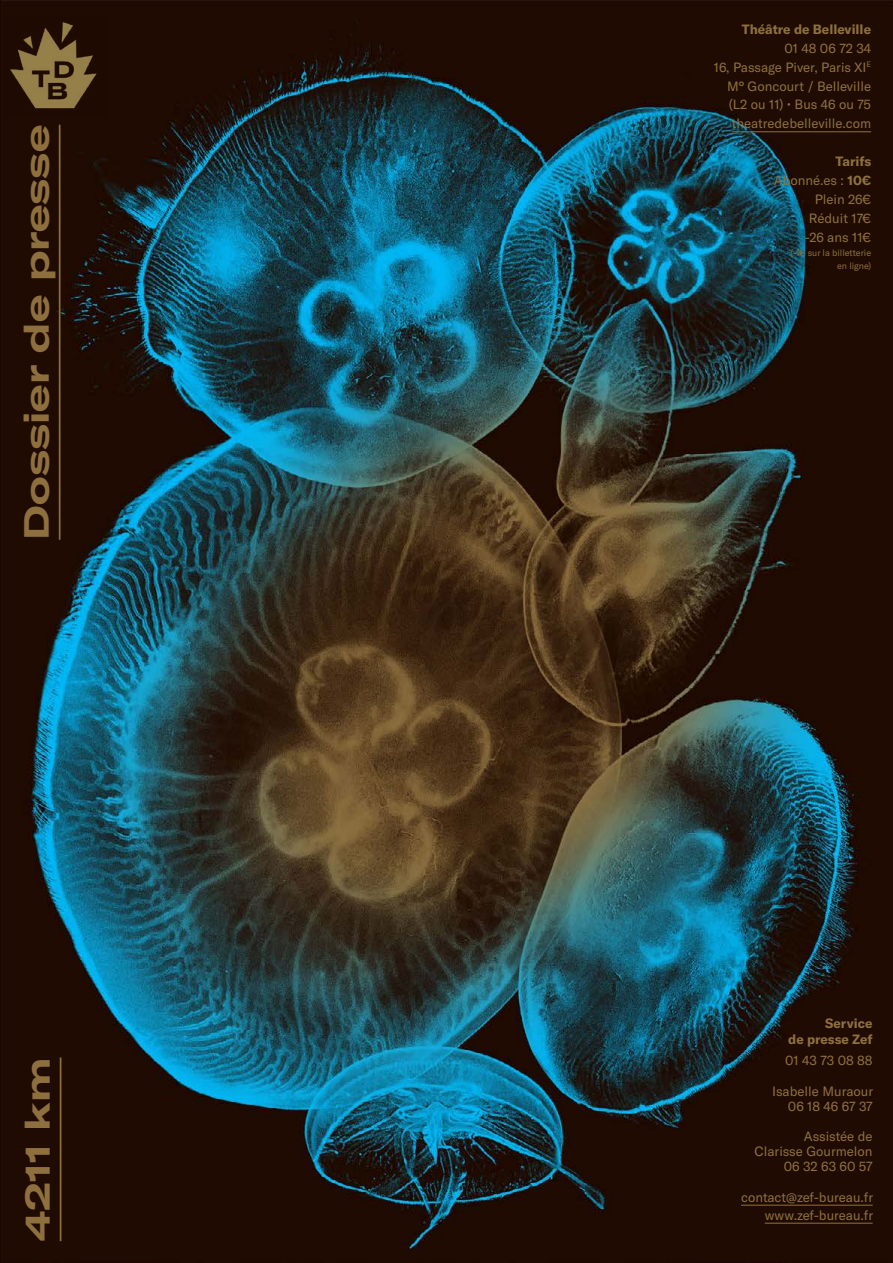
<style>
.page{position:relative;width:893px;height:1263px;background:#fff}
.page>*{position:absolute;margin:0;border:0;box-sizing:border-box;transform-origin:0 0}
.t1{font:700 expanded 34.5px "GT America";color:#8e703f}
.t2{font:13.2px/18.9px "GT America";color:#8e703f;text-align:right}
.t3{font:700 13.2px/15.9px "GT America";color:#8e703f;text-align:right}
.t4{font:9px/13.8px "GT America";color:#8e703f;text-align:right}
.s1{font-weight:700}
</style>
<div class="page">
<img style="left:0;top:0;width:893px;height:1263px">
<hr style="left:59px;top:125px;width:2px;height:415px;background:#8e703f">
<hr style="left:741px;top:1205px;width:132px;height:1px;background:#8e703f">
<hr style="left:765px;top:1223px;width:108px;height:1px;background:#8e703f">
<hr style="left:732px;top:131px;width:139px;height:1px;background:#8e703f">
<hr style="left:60px;top:1057px;width:1px;height:184px;background:#8e703f">
<img style="left:5px;top:16px;width:101px;height:102px">
<h1 class="t1" style="left:15px;top:540px;width:416px;rotate:-90deg">Dossier de presse</h1>
<h1 class="t1" style="left:16px;top:1241px;width:185px;rotate:-90deg">4211 km</h1>
<p class="t3" style="left:742px;top:21px;width:131px">Théâtre de Belleville</p>
<p class="t2" style="left:714px;top:39px;width:159px">01 48 06 72 34<br>16, Passage Piver, Paris XI<sup>E<br></sup>M° Goncourt / Belleville (L2 ou 11) • Bus 46 ou 75 theatredebelleville.com</p>
<p class="t2" style="left:774px;top:152px;width:99px"><span class="s1">Tarifs<br></span>Abonné.es : <span class="s1">10€<br></span>Plein 26€<br>Réduit 17€<br>-26 ans 11€</p>
<p class="t4" style="left:790px;top:246px;width:82px">(-1€ sur la billetterie en ligne)</p>
<p class="t3" style="left:788px;top:1015px;width:86px">Service<br>de presse Zef</p>
<p class="t2" style="left:785px;top:1051px;width:89px">01 43 73 08 88</p>
<p class="t2" style="left:772px;top:1084px;width:103px;line-height:15px">Isabelle Muraour<br>06 18 46 67 37</p>
<p class="t2" style="left:755px;top:1129px;width:120px;line-height:15px">Assistée de<br>Clarisse Gourmelon<br>06 32 63 60 57</p>
<p class="t2" style="left:741px;top:1188px;width:134px;line-height:18px">contact@zef-bureau.fr www.zef-bureau.fr</p>
</div>
